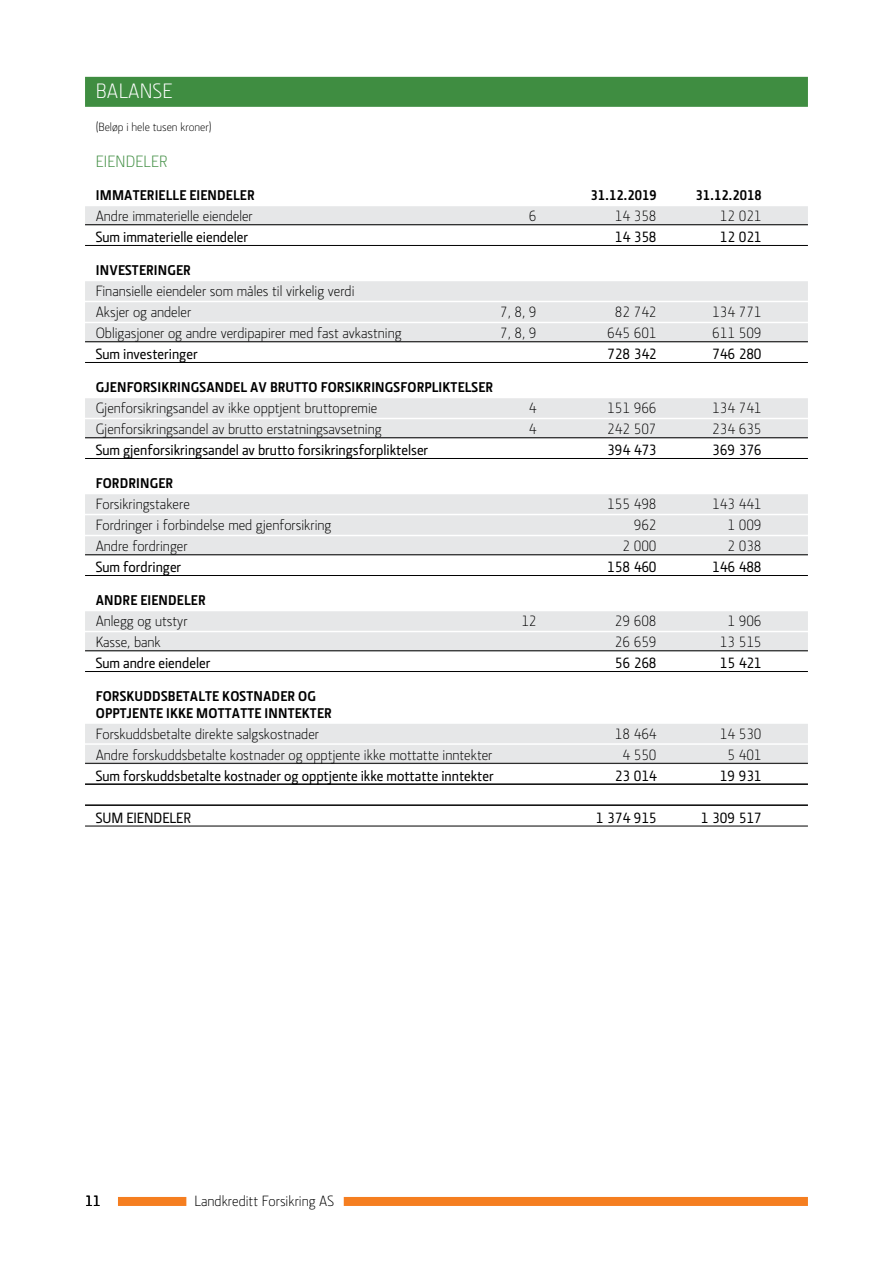
<style>
.page{position:relative;width:893px;height:1263px;background:#fff}
.page>*{position:absolute;margin:0;border:0;box-sizing:border-box;transform-origin:0 0}
.t1{font:300 21px "Section LK";letter-spacing:.015em;color:#fff}
.t2{font:300 16.5px "Section LK";letter-spacing:.015em;color:#3f8d41}
.t3{font:300 15px/21px "Section LK";color:#000}
.t4{font:500 15px "Section LK";color:#000}
.t5{font:700 14.25px/16.5px "Section LK";letter-spacing:.015em;color:#000}
.t6{font:300 12px "Section LK";color:#000}
</style>
<div class="page">
<div style="left:118px;top:1197px;width:68px;height:9px;background:#f57e20"></div>
<div style="left:344px;top:1197px;width:464px;height:9px;background:#f57e20"></div>
<div style="left:85px;top:77px;width:723px;height:30px;background:#3f8d41"></div>
<div style="left:85px;top:206px;width:723px;height:20px;background:#e6e7e8"></div>
<hr style="left:85px;top:224px;width:723px;height:1px;background:#000">
<hr style="left:85px;top:245px;width:723px;height:1px;background:#000">
<div style="left:85px;top:281px;width:723px;height:20px;background:#e6e7e8"></div>
<div style="left:85px;top:302px;width:723px;height:20px;background:#e6e7e8"></div>
<div style="left:85px;top:323px;width:723px;height:20px;background:#e6e7e8"></div>
<hr style="left:85px;top:341px;width:723px;height:1px;background:#000">
<hr style="left:85px;top:362px;width:723px;height:1px;background:#000">
<div style="left:85px;top:398px;width:723px;height:20px;background:#e6e7e8"></div>
<div style="left:85px;top:419px;width:723px;height:20px;background:#e6e7e8"></div>
<hr style="left:85px;top:437px;width:723px;height:1px;background:#000">
<hr style="left:85px;top:458px;width:723px;height:1px;background:#000">
<div style="left:85px;top:494px;width:723px;height:20px;background:#e6e7e8"></div>
<div style="left:85px;top:515px;width:723px;height:20px;background:#e6e7e8"></div>
<div style="left:85px;top:536px;width:723px;height:20px;background:#e6e7e8"></div>
<hr style="left:85px;top:554px;width:723px;height:1px;background:#000">
<hr style="left:85px;top:575px;width:723px;height:1px;background:#000">
<div style="left:85px;top:611px;width:723px;height:20px;background:#e6e7e8"></div>
<div style="left:85px;top:632px;width:723px;height:20px;background:#e6e7e8"></div>
<hr style="left:85px;top:650px;width:723px;height:1px;background:#000">
<hr style="left:85px;top:671px;width:723px;height:1px;background:#000">
<div style="left:85px;top:724px;width:723px;height:19px;background:#e6e7e8"></div>
<div style="left:85px;top:745px;width:723px;height:19px;background:#e6e7e8"></div>
<hr style="left:85px;top:763px;width:723px;height:1px;background:#000">
<hr style="left:85px;top:784px;width:723px;height:1px;background:#000">
<hr style="left:85px;top:805px;width:723px;height:1px;background:#000">
<hr style="left:85px;top:826px;width:723px;height:1px;background:#000">
<h1 class="t1" style="left:96px;top:79px;width:78px">BALANSE</h1>
<p class="t6" style="left:96px;top:120px;width:118px">(Beløp i hele tusen kroner)</p>
<p class="t2" style="left:96px;top:152px;width:73px">EIENDELER</p>
<p class="t5" style="left:96px;top:187px;width:160px">IMMATERIELLE EIENDELER</p>
<p class="t5" style="left:590px;top:187px;width:68px">31.12.2019</p>
<p class="t5" style="left:695px;top:187px;width:68px">31.12.2018</p>
<p class="t3" style="left:96px;top:206px;width:159px">Andre immaterielle eiendeler</p>
<p class="t3" style="left:529px;top:206px;width:9px">6</p>
<p class="t3" style="left:615px;top:206px;width:43px">14 358</p>
<p class="t3" style="left:720px;top:206px;width:43px">12 021</p>
<p class="t4" style="left:96px;top:229px;width:154px">Sum immaterielle eiendeler</p>
<p class="t4" style="left:615px;top:229px;width:43px">14 358</p>
<p class="t4" style="left:720px;top:229px;width:43px">12 021</p>
<p class="t5" style="left:96px;top:262px;width:97px">INVESTERINGER</p>
<p class="t3" style="left:96px;top:281px;width:260px">Finansielle eiendeler som måles til virkelig verdi<br>Aksjer og andeler</p>
<p class="t3" style="left:500px;top:302px;width:38px">7, 8, 9</p>
<p class="t3" style="left:615px;top:302px;width:43px">82 742</p>
<p class="t3" style="left:712px;top:302px;width:51px">134 771</p>
<p class="t3" style="left:96px;top:323px;width:308px">Obligasjoner og andre verdipapirer med fast avkastning</p>
<p class="t3" style="left:500px;top:323px;width:38px">7, 8, 9</p>
<p class="t3" style="left:607px;top:323px;width:51px">645 601</p>
<p class="t3" style="left:712px;top:323px;width:51px">611 509</p>
<p class="t4" style="left:96px;top:346px;width:103px">Sum investeringer</p>
<p class="t4" style="left:607px;top:346px;width:51px">728 342</p>
<p class="t4" style="left:712px;top:346px;width:51px">746 280</p>
<p class="t5" style="left:96px;top:379px;width:399px">GJENFORSIKRINGSANDEL AV BRUTTO FORSIKRINGSFORPLIKTELSER</p>
<p class="t3" style="left:96px;top:398px;width:283px">Gjenforsikringsandel av ikke opptjent bruttopremie</p>
<p class="t3" style="left:529px;top:398px;width:9px">4</p>
<p class="t3" style="left:607px;top:398px;width:51px">151 966</p>
<p class="t3" style="left:712px;top:398px;width:51px">134 741</p>
<p class="t3" style="left:96px;top:419px;width:287px">Gjenforsikringsandel av brutto erstatningsavsetning</p>
<p class="t3" style="left:529px;top:419px;width:9px">4</p>
<p class="t3" style="left:607px;top:419px;width:51px">242 507</p>
<p class="t3" style="left:712px;top:419px;width:51px">234 635</p>
<p class="t4" style="left:96px;top:442px;width:334px">Sum gjenforsikringsandel av brutto forsikringsforpliktelser</p>
<p class="t4" style="left:607px;top:442px;width:51px">394 473</p>
<p class="t4" style="left:712px;top:442px;width:51px">369 376</p>
<p class="t5" style="left:96px;top:475px;width:79px">FORDRINGER</p>
<p class="t3" style="left:96px;top:494px;width:96px">Forsikringstakere</p>
<p class="t3" style="left:607px;top:494px;width:51px">155 498</p>
<p class="t3" style="left:712px;top:494px;width:51px">143 441</p>
<p class="t3" style="left:96px;top:515px;width:237px">Fordringer i forbindelse med gjenforsikring</p>
<p class="t3" style="left:634px;top:515px;width:24px">962</p>
<p class="t3" style="left:727px;top:515px;width:36px">1 009</p>
<p class="t3" style="left:96px;top:536px;width:93px">Andre fordringer</p>
<p class="t3" style="left:622px;top:536px;width:36px">2 000</p>
<p class="t3" style="left:727px;top:536px;width:36px">2 038</p>
<p class="t4" style="left:96px;top:559px;width:87px">Sum fordringer</p>
<p class="t4" style="left:607px;top:559px;width:51px">158 460</p>
<p class="t4" style="left:712px;top:559px;width:51px">146 488</p>
<p class="t5" style="left:96px;top:592px;width:111px">ANDRE EIENDELER</p>
<p class="t3" style="left:96px;top:611px;width:93px">Anlegg og utstyr</p>
<p class="t3" style="left:521px;top:611px;width:17px">12</p>
<p class="t3" style="left:615px;top:611px;width:43px">29 608</p>
<p class="t3" style="left:727px;top:611px;width:36px">1 906</p>
<p class="t3" style="left:96px;top:632px;width:67px">Kasse, bank</p>
<p class="t3" style="left:615px;top:632px;width:43px">26 659</p>
<p class="t3" style="left:720px;top:632px;width:43px">13 515</p>
<p class="t4" style="left:96px;top:655px;width:116px">Sum andre eiendeler</p>
<p class="t4" style="left:615px;top:655px;width:43px">56 268</p>
<p class="t4" style="left:720px;top:655px;width:43px">15 421</p>
<p class="t5" style="left:96px;top:688px;width:237px">FORSKUDDSBETALTE KOSTNADER OG<br>OPPTJENTE IKKE MOTTATTE INNTEKTER</p>
<p class="t3" style="left:96px;top:723px;width:225px">Forskuddsbetalte direkte salgskostnader</p>
<p class="t3" style="left:615px;top:723px;width:43px">18 464</p>
<p class="t3" style="left:720px;top:723px;width:43px">14 530</p>
<p class="t3" style="left:96px;top:744px;width:398px">Andre forskuddsbetalte kostnader og opptjente ikke mottatte inntekter</p>
<p class="t3" style="left:622px;top:744px;width:36px">4 550</p>
<p class="t3" style="left:727px;top:744px;width:36px">5 401</p>
<p class="t4" style="left:96px;top:767px;width:400px">Sum forskuddsbetalte kostnader og opptjente ikke mottatte inntekter</p>
<p class="t4" style="left:615px;top:767px;width:43px">23 014</p>
<p class="t4" style="left:720px;top:767px;width:43px">19 931</p>
<p class="t4" style="left:96px;top:809px;width:97px">SUM EIENDELER</p>
<p class="t4" style="left:596px;top:809px;width:62px">1 374 915</p>
<p class="t4" style="left:701px;top:809px;width:62px">1 309 517</p>
<p class="t4" style="left:85px;top:1192px;width:17px">11</p>
<p class="t3" style="left:195px;top:1190px;width:141px">Landkreditt Forsikring AS</p>
</div>
